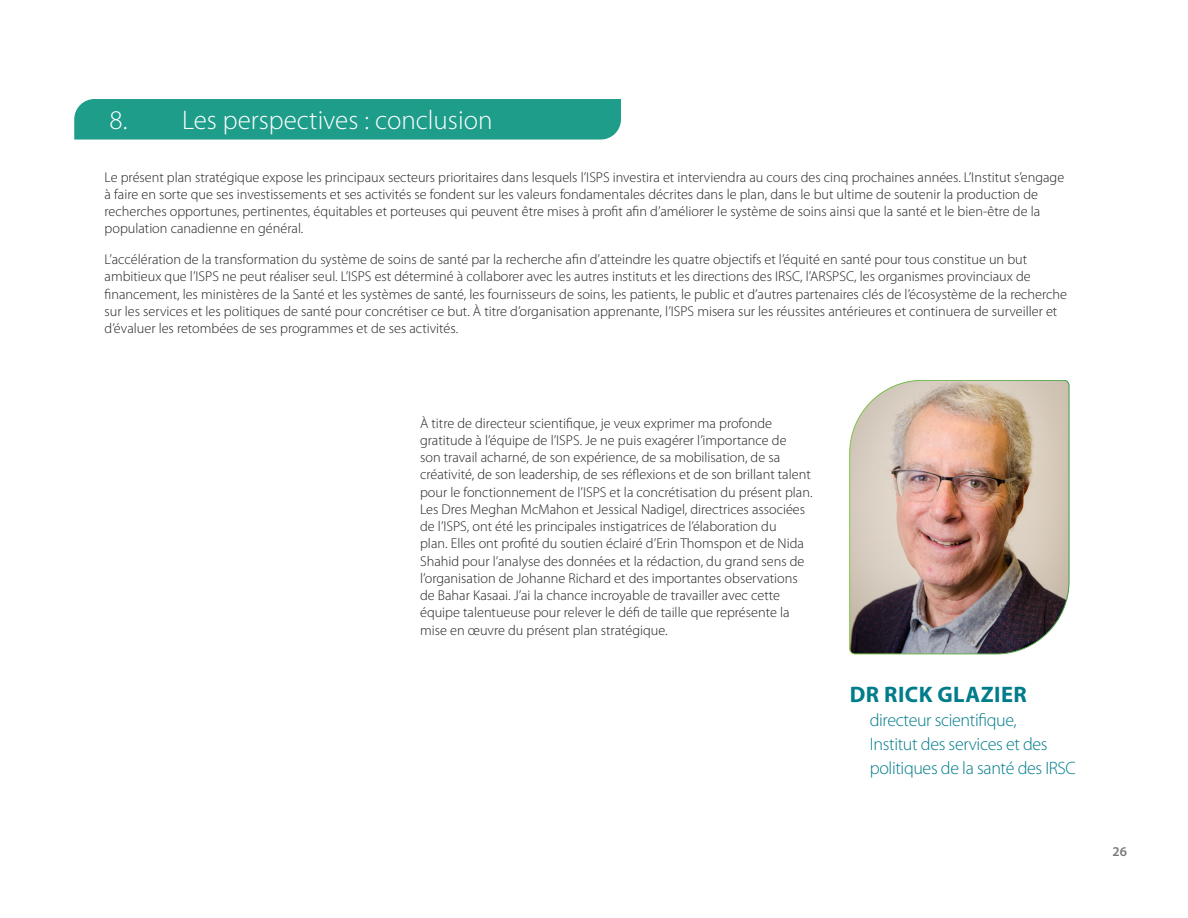
<style>
.page{position:relative;width:1188px;height:918px;background:#fff}
.page>*{position:absolute;margin:0;border:0;box-sizing:border-box;transform-origin:0 0}
.t1{font:300 27px "Myriad Pro";color:#fff}
.message_-_name{font:700 22.5px "Myriad Pro";letter-spacing:.02em;color:#007c8a}
.message_-_title_job{font:300 18px/24px "Myriad Pro";letter-spacing:-.02em;color:#007c8a}
.Paragraph_basic{font:300 14.25px/17.2px "Myriad Pro";color:#231f20}
.t2{font:600 13.5px "Myriad Pro";color:#76787b}
</style>
<div class="page">
<img style="left:849px;top:380px;width:220px;height:274px">
<div style="left:74px;top:99px;width:547px;height:41px;background:#1e9d8b"></div>
<p class="t1" style="left:110px;top:106px;width:385px">8. Les perspectives : conclusion</p>
<p class="Paragraph_basic" style="left:105px;top:169px;width:961px">Le présent plan stratégique expose les principaux secteurs prioritaires dans lesquels l’ISPS investira et interviendra au cours des cinq prochaines années. L’Institut s’engage à faire en sorte que ses investissements et ses activités se fondent sur les valeurs fondamentales décrites dans le plan, dans le but ultime de soutenir la production de recherches opportunes, pertinentes, équitables et porteuses qui peuvent être mises à profit afin d’améliorer le système de soins ainsi que la santé et le bien-être de la population canadienne en général.</p>
<p class="Paragraph_basic" style="left:105px;top:251px;width:964px">L’accélération de la transformation du système de soins de santé par la recherche afin d’atteindre les quatre objectifs et l’équité en santé pour tous constitue un but ambitieux que l’ISPS ne peut réaliser seul. L’ISPS est déterminé à collaborer avec les autres instituts et les directions des IRSC, l’ARSPSC, les organismes provinciaux de financement, les ministères de la Santé et les systèmes de santé, les fournisseurs de soins, les patients, le public et d’autres partenaires clés de l’écosystème de la recherche sur les services et les politiques de santé pour concrétiser ce but. À titre d’organisation apprenante, l’ISPS misera sur les réussites antérieures et continuera de surveiller et d’évaluer les retombées de ses programmes et de ses activités.</p>
<p class="Paragraph_basic" style="left:420px;top:414px;width:394px">À titre de directeur scientifique, je veux exprimer ma profonde gratitude à l’équipe de l’ISPS. Je ne puis exagérer l’importance de<br>son travail acharné, de son expérience, de sa mobilisation, de sa créativité, de son leadership, de ses réflexions et de son brillant talent pour le fonctionnement de l’ISPS et la concrétisation du présent plan.<br>Les Dres Meghan McMahon et Jessical Nadigel, directrices associées de l’ISPS, ont été les principales instigatrices de l’élaboration du<br>plan. Elles ont profité du soutien éclairé d’Erin Thomspon et de Nida Shahid pour l’analyse des données et la rédaction, du grand sens de l’organisation de Johanne Richard et des importantes observations de Bahar Kasaai. J’ai la chance incroyable de travailler avec cette équipe talentueuse pour relever le défi de taille que représente la mise en œuvre du présent plan stratégique.</p>
<p class="message_-_name" style="left:850px;top:680px;width:179px">DR RICK GLAZIER</p>
<p class="message_-_title_job" style="left:870px;top:709px;width:208px">directeur scientifique,<br>Institut des services et des politiques de la santé des IRSC</p>
<p class="t2" style="left:1113px;top:842px;width:16px">26</p>
</div>
